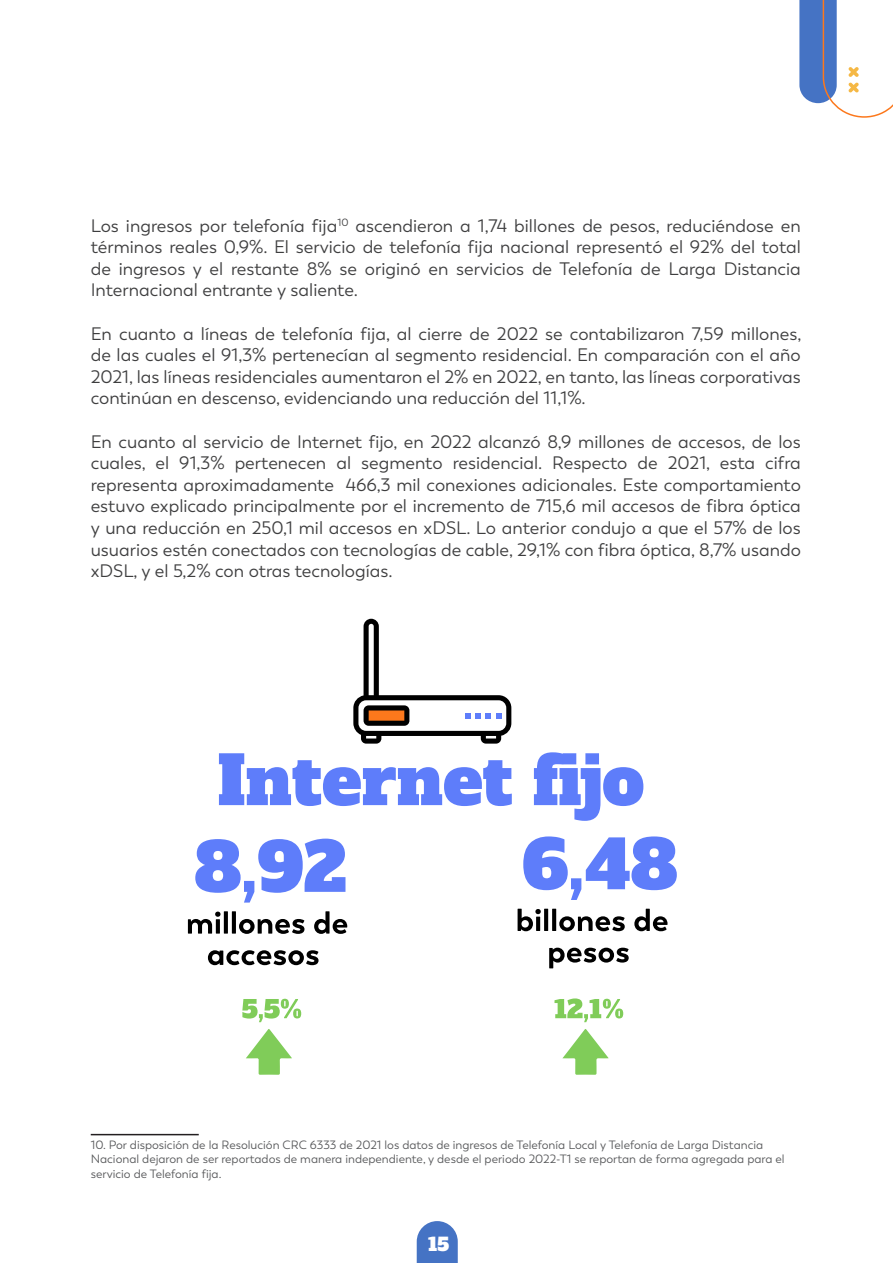
<style>
.page{position:relative;width:893px;height:1263px;background:#fff}
.page>*{position:absolute;margin:0;border:0;box-sizing:border-box;transform-origin:0 0}
.t1{font:18px/21.6px "Boston";color:#3e3e3f;text-align:justify}
.t2{font:18px "Alfa Slab One";color:#fff}
.t3{font:12px/14.4px "Boston";color:#57585a}
</style>
<div class="page">
<svg style="left:417px;top:1221px;width:41px;height:42px;background:#5982ca"></svg>
<svg style="left:799px;top:0;width:94px;height:118px"></svg>
<hr style="left:91px;top:1134px;width:108px;height:1px;background:#231f20">
<svg style="left:353px;top:619px;width:158px;height:125px"></svg>
<div style="left:369px;top:710px;width:35px;height:11px;background:#fc781c"></div>
<svg style="left:219px;top:753px;width:293px;height:53px"></svg>
<svg style="left:534px;top:752px;width:109px;height:69px"></svg>
<svg style="left:195px;top:839px;width:150px;height:63px"></svg>
<svg style="left:188px;top:911px;width:33px;height:22px"></svg>
<svg style="left:224px;top:911px;width:4px;height:22px"></svg>
<hr style="left:232px;top:911px;width:4px;height:22px;background:#000">
<svg style="left:239px;top:919px;width:65px;height:15px"></svg>
<svg style="left:314px;top:911px;width:33px;height:23px"></svg>
<svg style="left:208px;top:950px;width:111px;height:15px"></svg>
<svg style="left:242px;top:999px;width:59px;height:23px"></svg>
<svg style="left:523px;top:836px;width:154px;height:64px"></svg>
<svg style="left:518px;top:909px;width:23px;height:22px"></svg>
<svg style="left:544px;top:909px;width:4px;height:22px"></svg>
<svg style="left:552px;top:909px;width:4px;height:22px"></svg>
<svg style="left:559px;top:916px;width:66px;height:15px"></svg>
<svg style="left:634px;top:909px;width:33px;height:22px"></svg>
<svg style="left:549px;top:948px;width:80px;height:20px"></svg>
<svg style="left:554px;top:998px;width:69px;height:24px"></svg>
<svg style="left:246px;top:1029px;width:46px;height:46px"></svg>
<svg style="left:562px;top:1029px;width:46px;height:46px"></svg>
<p class="t1" style="left:91px;top:215px;width:712px">Los ingresos por telefonía fija<sup>10</sup> ascendieron a 1,74 billones de pesos, reduciéndose en términos reales 0,9%. El servicio de telefonía fija nacional representó el 92% del total de ingresos y el restante 8% se originó en servicios de Telefonía de Larga Distancia Internacional entrante y saliente.</p>
<p class="t1" style="left:91px;top:323px;width:712px">En cuanto a líneas de telefonía fija, al cierre de 2022 se contabilizaron 7,59 millones, de las cuales el 91,3% pertenecían al segmento residencial. En comparación con el año 2021, las líneas residenciales aumentaron el 2% en 2022, en tanto, las líneas corporativas continúan en descenso, evidenciando una reducción del 11,1%.</p>
<p class="t1" style="left:91px;top:431px;width:712px">En cuanto al servicio de Internet fijo, en 2022 alcanzó 8,9 millones de accesos, de los cuales, el 91,3% pertenecen al segmento residencial. Respecto de 2021, esta cifra representa aproximadamente 466,3 mil conexiones adicionales. Este comportamiento estuvo explicado principalmente por el incremento de 715,6 mil accesos de fibra óptica y una reducción en 250,1 mil accesos en xDSL. Lo anterior condujo a que el 57% de los usuarios estén conectados con tecnologías de cable, 29,1% con fibra óptica, 8,7% usando xDSL, y el 5,2% con otras tecnologías.</p>
<p class="t3" style="left:91px;top:1138px;width:695px">10. Por disposición de la Resolución CRC 6333 de 2021 los datos de ingresos de Telefonía Local y Telefonía de Larga Distancia<br>Nacional dejaron de ser reportados de manera independiente, y desde el periodo 2022-T1 se reportan de forma agregada para el servicio de Telefonía fija.</p>
<p class="t2" style="left:428px;top:1228px;width:23px">15</p>
</div>
